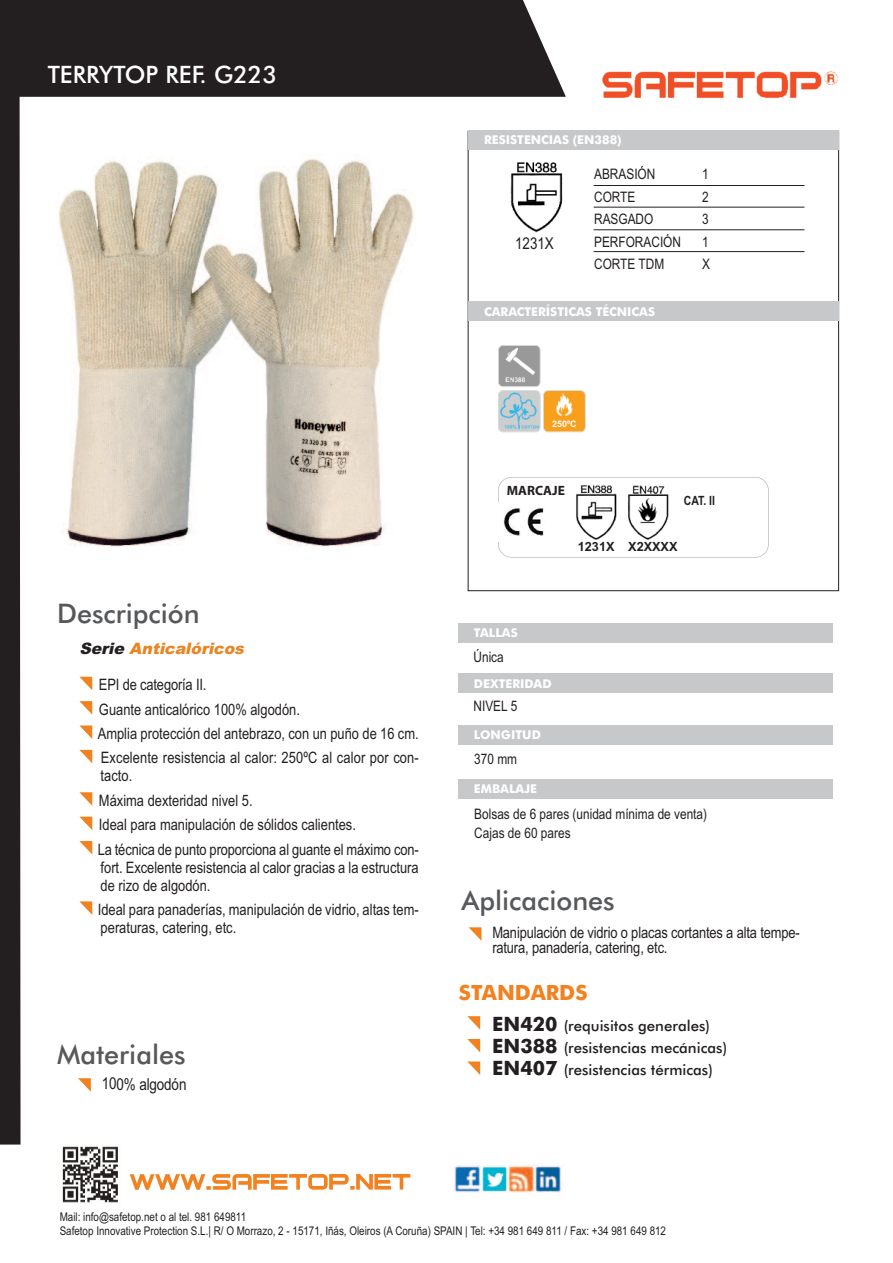
<style>
.page{position:relative;width:893px;height:1263px;background:#fff}
.page>*{position:absolute;margin:0;border:0;box-sizing:border-box;transform-origin:0 0}
.t1{font:500 27px "Futura BT";color:#57585a}
.t2{font:500 24px "Futura BT";color:#fff}
.t3{font:700 21px "Futura BT";color:#f28120}
.t4{font:16.5px "Arial Narrow";letter-spacing:-.01em;color:#231f20}
.t5{font:16.35px "Arial Narrow";color:#231f20}
.t6{font:15.75px/24.5px "Arial Narrow";color:#231f20}
.t7{font:italic 900 15.75px "Arial";color:#eb8422}
.t8{font:500 15px/21.9px "Futura BT";color:#231f20}
.t9{font:14.4px/19.5px "Arial Narrow";color:#231f20}
.t10{font:700 13.5px "Myriad Pro";color:#231f20}
.t11{font:700 12.75px "Arial";color:#231f20}
.t12{font:700 12.75px "Arial Narrow";color:#231f20}
.t13{font:700 12.15px "Futura BT";color:#fff}
.t14{font:12px/14.2px "Arial Narrow";color:#231f20}
.t15{font:700 9px "Arial";color:#fff}
.s1{color:#231f20}
.s2{font-weight:700;font-size:19.8px}
</style>
<div class="page">
<img style="left:58px;top:158px;width:356px;height:389px">
<div style="left:21px;top:0;width:545px;height:97px;background:#231f20"></div>
<svg style="left:79px;top:677px;width:13px;height:13px"></svg>
<svg style="left:79px;top:701px;width:13px;height:14px"></svg>
<svg style="left:79px;top:725px;width:13px;height:14px"></svg>
<svg style="left:79px;top:750px;width:13px;height:13px"></svg>
<svg style="left:79px;top:792px;width:13px;height:14px"></svg>
<svg style="left:80px;top:817px;width:12px;height:13px"></svg>
<svg style="left:79px;top:841px;width:13px;height:13px"></svg>
<svg style="left:79px;top:901px;width:13px;height:14px"></svg>
<svg style="left:130px;top:1174px;width:280px;height:16px"></svg>
<img style="left:62px;top:1146px;width:56px;height:57px">
<img style="left:602px;top:71px;width:236px;height:27px">
<img style="left:454px;top:1164px;width:110px;height:29px">
<svg style="left:467px;top:1016px;width:13px;height:14px"></svg>
<svg style="left:467px;top:1039px;width:13px;height:13px"></svg>
<svg style="left:467px;top:1061px;width:13px;height:14px"></svg>
<svg style="left:78px;top:1078px;width:13px;height:14px"></svg>
<div style="left:468px;top:130px;width:371px;height:20px;background:#c7c8ca"></div>
<div style="left:468px;top:302px;width:371px;height:19px;background:#c7c8ca"></div>
<div style="left:458px;top:623px;width:374px;height:19px;background:#c7c8ca"></div>
<div style="left:458px;top:725px;width:375px;height:20px;background:#c7c8ca"></div>
<div style="left:458px;top:779px;width:375px;height:20px;background:#c7c8ca"></div>
<svg style="left:469px;top:927px;width:12px;height:14px"></svg>
<div style="left:0;top:0;width:21px;height:1144px;background:#231f20"></div>
<img style="left:510px;top:162px;width:53px;height:71px">
<hr style="left:594px;top:185px;width:210px;height:1px;background:#231f20">
<hr style="left:594px;top:207px;width:210px;height:1px;background:#231f20">
<hr style="left:594px;top:229px;width:210px;height:1px;background:#231f20">
<hr style="left:594px;top:251px;width:210px;height:1px;background:#231f20">
<div style="left:458px;top:673px;width:374px;height:20px;background:#c7c8ca"></div>
<img style="left:499px;top:346px;width:41px;height:40px;border-radius:4px">
<div style="left:498px;top:345px;width:43px;height:42px;border:2px solid #d1d2d4;border-radius:5px"></div>
<div style="left:498px;top:477px;width:271px;height:81px;border:2px solid #bcbdc0;border-radius:14px"></div>
<div style="left:499px;top:502px;width:51px;height:41px;background:#fff"></div>
<img style="left:503px;top:508px;width:41px;height:28px">
<img style="left:576px;top:485px;width:41px;height:55px">
<img style="left:628px;top:485px;width:41px;height:55px">
<img style="left:544px;top:391px;width:41px;height:41px;border-radius:4px">
<div style="left:543px;top:390px;width:43px;height:42px;border:2px solid #d1d2d4;border-radius:5px"></div>
<img style="left:499px;top:391px;width:41px;height:41px;border-radius:4px">
<div style="left:498px;top:390px;width:43px;height:42px;border:2px solid #d1d2d4;border-radius:5px"></div>
<h2 class="t2" style="left:48px;top:61px;width:231px">TERRYTOP REF. G223</h2>
<p class="t13" style="left:484px;top:133px;width:139px">RESISTENCIAS (EN388)</p>
<p class="t5" style="left:515px;top:234px;width:40px">1231X</p>
<p class="t9" style="left:594px;top:164px;width:63px">ABRASIÓN</p>
<p class="t9" style="left:702px;top:164px;width:8px">1</p>
<p class="t9" style="left:594px;top:187px;width:43px">CORTE</p>
<p class="t9" style="left:702px;top:187px;width:8px">2</p>
<p class="t9" style="left:594px;top:209px;width:61px">RASGADO</p>
<p class="t9" style="left:702px;top:209px;width:8px">3</p>
<p class="t9" style="left:594px;top:232px;width:89px">PERFORACIÓN</p>
<p class="t9" style="left:702px;top:232px;width:8px">1</p>
<p class="t9" style="left:594px;top:254px;width:72px">CORTE TDM</p>
<p class="t9" style="left:702px;top:254px;width:9px">X</p>
<p class="t13" style="left:484px;top:304px;width:172px">CARACTERÍSTICAS TÉCNICAS</p>
<h1 class="t1" style="left:57px;top:598px;width:144px">Descripción</h1>
<p class="t7" style="left:79px;top:640px;width:171px"><span class="s1">Serie</span> Anticalóricos</p>
<p class="t6" style="left:98px;top:673px;width:322px">EPI de categoría II.<br>Guante anticalórico 100% algodón.<br>Amplia protección del antebrazo, con un puño de 16 cm.<br>Excelente resistencia al calor: 250ºC al calor por con-</p>
<p class="t6" style="left:98px;top:764px;width:322px">tacto.<br>Máxima dexteridad nivel 5.<br>Ideal para manipulación de sólidos calientes.<br>La técnica de punto proporciona al guante el máximo con-</p>
<p class="t6" style="left:101px;top:858px;width:320px;line-height:18px">fort. Excelente resistencia al calor gracias a la estructura de rizo de algodón.</p>
<p class="t6" style="left:98px;top:900px;width:322px;line-height:18px">Ideal para panaderías, manipulación de vidrio, altas tem&shy;peraturas, catering, etc.</p>
<h1 class="t1" style="left:57px;top:1039px;width:130px">Materiales</h1>
<p class="t4" style="left:102px;top:1074px;width:86px">100% algodón</p>
<p class="t15" style="left:552px;top:418px;width:26px">250ºC</p>
<p class="t10" style="left:507px;top:485px;width:60px">MARCAJE</p>
<p class="t12" style="left:684px;top:493px;width:33px">CAT. II</p>
<p class="t11" style="left:578px;top:539px;width:101px">1231X X2XXXX</p>
<p class="t13" style="left:474px;top:626px;width:45px">TALLAS</p>
<p class="t9" style="left:473px;top:647px;width:32px">Única</p>
<p class="t13" style="left:474px;top:676px;width:79px">DEXTERIDAD</p>
<p class="t9" style="left:473px;top:696px;width:45px">NIVEL 5</p>
<p class="t13" style="left:474px;top:728px;width:69px">LONGITUD</p>
<p class="t9" style="left:474px;top:749px;width:44px">370 mm</p>
<p class="t13" style="left:474px;top:782px;width:65px">EMBALAJE</p>
<p class="t9" style="left:474px;top:804px;width:234px">Bolsas de 6 pares (unidad mínima de venta)<br>Cajas de 60 pares</p>
<h1 class="t1" style="left:461px;top:884px;width:155px">Aplicaciones</h1>
<p class="t6" style="left:492px;top:925px;width:309px;line-height:15px">Manipulación de vidrio o placas cortantes a alta tempe&shy;ratura, panadería, catering, etc.</p>
<h3 class="t3" style="left:459px;top:980px;width:130px">STANDARDS</h3>
<p class="t8" style="left:492px;top:1015px;width:236px"><span class="s2">EN420</span> (requisitos generales)<br><span class="s2">EN388</span> (resistencias mecánicas)<br><span class="s2">EN407</span> (resistencias térmicas)</p>
<p class="t14" style="left:60px;top:1209px;width:608px">Mail: info@safetop.net o al tel. 981 649811<br>Safetop Innovative Protection S.L.| R/ O Morrazo, 2 - 15171, Iñás, Oleiros (A Coruña) SPAIN | Tel: +34 981 649 811 / Fax: +34 981 649 812</p>
</div>
